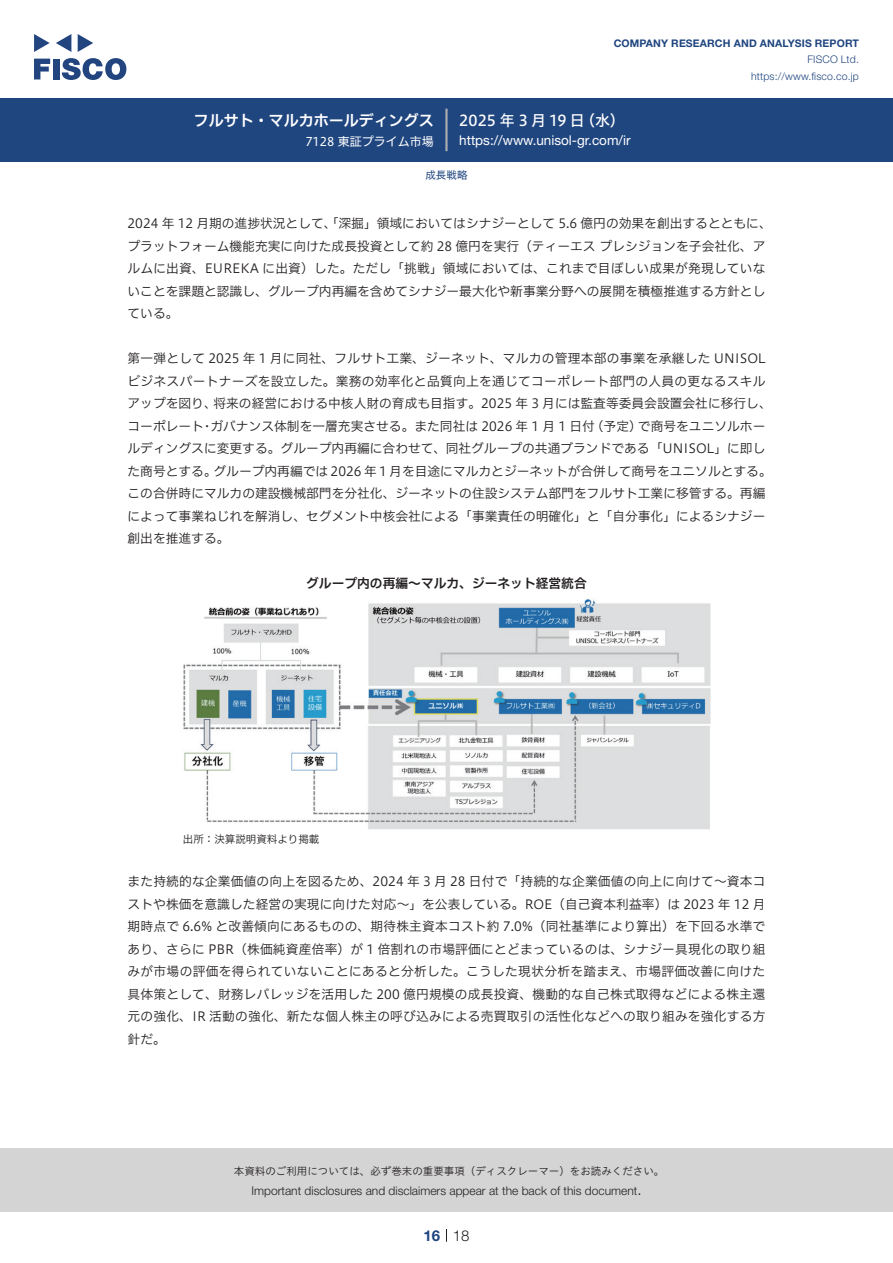
<style>
.page{position:relative;width:893px;height:1263px;background:#fff}
.page>*{position:absolute;margin:0;border:0;box-sizing:border-box;transform-origin:0 0}
.t1{font:15px "Hiragino UD Sans F Std N W6";color:#fff}
.t2{font:15px "Hiragino UD Sans F Std N W5";letter-spacing:.005em;color:#fff}
.t3{font:300 15px "Helvetica Neue LT Std";color:#231f20}
.t4{font:700 15px "Helvetica Neue LT Std";color:#204680}
.t5{font:13.5px "Helvetica Neue LT Std";color:#fff}
.t6{font:12.75px/22.5px "Hiragino UD Sans F Std N W3";color:#231f20}
.t7{font:12.75px "Hiragino UD Sans F Std N W3";letter-spacing:.02em;color:#231f20}
.t8{font:12.75px "Hiragino UD Sans F Std N W6";color:#231f20}
.t9{font:300 12px "Helvetica Neue LT Std";color:#231f20}
.t10{font:12px "Hiragino UD Sans F Std N W4";color:#fff}
.t11{font:10.5px "Hiragino UD Sans Std W3";color:#231f20}
.t12{font:700 10.5px "Helvetica Neue LT Std";letter-spacing:.015em;color:#204680}
.t13{font:300 10.5px/16.5px "Helvetica Neue LT Std";letter-spacing:.015em;color:#204680;text-align:right}
.t14{font:10.5px "Hiragino UD Sans F Std N W3";color:#231f20}
.t15{font:10.5px "Hiragino UD Sans F Std N W4";color:#204680}
</style>
<div class="page">
<div style="left:0;top:1148px;width:893px;height:64px;background:#d4d4d5"></div>
<svg style="left:34px;top:59px;width:16px;height:20px"></svg>
<div style="left:53px;top:59px;width:6px;height:20px;background:#224580"></div>
<svg style="left:62px;top:58px;width:64px;height:22px"></svg>
<svg style="left:34px;top:34px;width:16px;height:18px"></svg>
<svg style="left:78px;top:34px;width:15px;height:18px"></svg>
<svg style="left:56px;top:34px;width:15px;height:18px"></svg>
<div style="left:0;top:98px;width:893px;height:64px;background:#204680"></div>
<hr style="left:445px;top:109px;width:3px;height:42px;background:#acaeb1">
<svg style="left:446px;top:1229px;width:1px;height:13px"></svg>
<img style="left:183px;top:599px;width:527px;height:230px">
<p class="t1" style="left:194px;top:109px;width:241px">フルサト・マルカホールディングス</p>
<p class="t10" style="left:305px;top:132px;width:130px">7128 東証プライム市場</p>
<p class="t12" style="left:614px;top:37px;width:247px">COMPANY RESEARCH AND ANALYSIS REPORT</p>
<p class="t13" style="left:751px;top:51px;width:109px">FISCO Ltd. https://www.fisco.co j p.</p>
<p class="t2" style="left:580px;top:109px;width:46px">（水(</p>
<p class="t2" style="left:459px;top:109px;width:127px">2025 年 3 月 19 日</p>
<p class="t5" style="left:459px;top:132px;width:173px">https://www.unisol-gr.com i r/</p>
<p class="t15" style="left:425px;top:167px;width:43px">成長戦略</p>
<p class="t6" style="left:128px;top:211px;width:646px">2024 年 12 月期の進捗状況として、「深掘」領域においてはシナジーとして 5.6 億円の効果を創出するとともに、プラットフォーム機能充実に向けた成長投資として約 28 億円を実行（ティーエスプレシジョンを子会社化、アルムに出資、EUREKA に出資）した。ただし「挑戦」領域においては、これまで目ぼしい成果が発現していないことを課題と認識し、グループ内再編を含めてシナジー最大化や新事業分野への展開を積極推進する方針としている。</p>
<p class="t7" style="left:128px;top:349px;width:640px">第一弾として 2025 年 1 月に同社、フルサト工業、ジーネット、マルカの管理本部の事業を承継した UNISOL</p>
<p class="t7" style="left:128px;top:371px;width:639px">ビジネスパートナーズを設立した。業務の効率化と品質向上を通じてコーポレート部門の人員の更なるスキル</p>
<p class="t6" style="left:213px;top:391px;width:560px">将来の経営における中核人財の育成も目指す。2025 年 3 月には監査等委員会設置会社に移行し、</p>
<p class="t6" style="left:128px;top:391px;width:91px">アップを図り、</p>
<p class="t6" style="left:128px;top:414px;width:78px">コーポレート</p>
<p class="t6" style="left:128px;top:436px;width:639px">ルディングスに変更する。グループ内再編に合わせて、同社グループの共通ブランドである「UNISOL」に即し</p>
<p class="t6" style="left:214px;top:459px;width:560px">グループ内再編では 2026 年 1 月を目途にマルカとジーネットが合併して商号をユニソルとする。</p>
<p class="t6" style="left:210px;top:414px;width:386px">ガバナンス体制を一層充実させる。また同社は 2026 年 1 月 1 日付</p>
<p class="t6" style="left:638px;top:414px;width:129px">で商号をユニソルホー</p>
<p class="t6" style="left:591px;top:414px;width:52px">（予定）</p>
<p class="t6" style="left:201px;top:414px;width:14px">・</p>
<p class="t6" style="left:128px;top:459px;width:639px">た商号とする。<br>この合併時にマルカの建設機械部門を分社化、ジーネットの住設システム部門をフルサト工業に移管する。再編によって事業ねじれを解消し、セグメント中核会社による「事業責任の明確化」と「自分事化」によるシナジー創出を推進する。</p>
<p class="t8" style="left:306px;top:574px;width:282px">グループ内の再編～マルカ、ジーネット経営統合</p>
<p class="t14" style="left:183px;top:831px;width:138px">出所：決算説明資料より掲載</p>
<p class="t6" style="left:128px;top:869px;width:639px;text-align:justify">また持続的な企業価値の向上を図るため、2024 年 3 月 28 日付で「持続的な企業価値の向上に向けて～資本コストや株価を意識した経営の実現に向けた対応～」を公表している。ROE（自己資本利益率）は 2023 年 12 月期時点で 6.6% と改善傾向にあるものの、期待株主資本コスト約 7.0%（同社基準により算出）を下回る水準であり、さらに PBR（株価純資産倍率）が 1 倍割れの市場評価にとどまっているのは、シナジー具現化の取り組みが市場の評価を得られていないことにあると分析した。こうした現状分析を踏まえ、市場評価改善に向けた具体策として、財務レバレッジを活用した 200 億円規模の成長投資、機動的な自己株式取得などによる株主還元の強化、IR 活動の強化、新たな個人株主の呼び込みによる売買取引の活性化などへの取り組みを強化する方針だ。</p>
<p class="t11" style="left:234px;top:1163px;width:432px">本資料のご利用については、必ず巻末の重要事項（ディスクレーマー）をお読みください。</p>
<p class="t3" style="left:637px;top:1180px;width:6px">.</p>
<p class="t9" style="left:251px;top:1183px;width:387px">Important disclosures and disclaimers appear at the back of this document</p>
<p class="t4" style="left:423px;top:1226px;width:18px">16</p>
<p class="t3" style="left:453px;top:1226px;width:18px">18</p>
</div>
